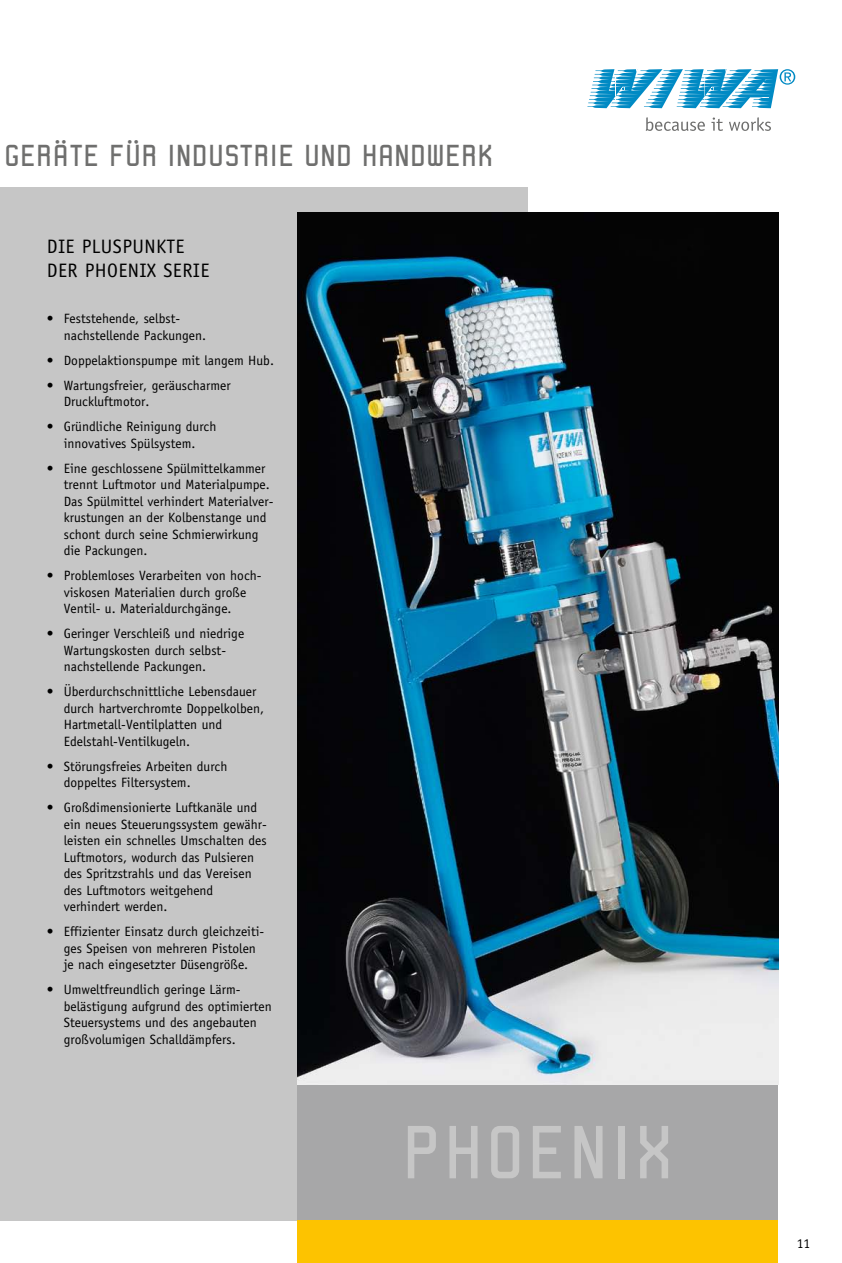
<style>
.page{position:relative;width:842px;height:1263px;background:#fff}
.page>*{position:absolute;margin:0;border:0;box-sizing:border-box;transform-origin:0 0}
.t1{font:79.5px "Robust ICG";letter-spacing:.03em;color:#c6c6c6}
.t2{font:32.25px "Robust ICG";letter-spacing:.005em;color:#6f6f6e}
.t3{font:19.5px/24px "Officina Sans";letter-spacing:.02em;color:#000}
.t4{font:13.5px/16.5px "Officina Sans";color:#000}
</style>
<div class="page">
<div style="left:0;top:187px;width:527px;height:1033px;background:#c6c6c6"></div>
<svg style="left:646px;top:117px;width:59px;height:14px"></svg>
<svg style="left:711px;top:117px;width:12px;height:14px"></svg>
<svg style="left:729px;top:117px;width:42px;height:14px"></svg>
<svg style="left:587px;top:69px;width:208px;height:39px"></svg>
<div style="left:298px;top:1084px;width:480px;height:136px;background:#a7a7a8"></div>
<div style="left:298px;top:1220px;width:480px;height:43px;background:#fdc300"></div>
<img style="left:298px;top:213px;width:480px;height:871px">
<h2 class="t2" style="left:4px;top:138px;width:391px">GERÄTE FÜR INDUSTRIE UND HANDWE</h2>
<h2 class="t2" style="left:461px;top:138px;width:29px">RK</h2>
<h3 class="t3" style="left:47px;top:234px;width:164px">DIE PLUSPUNKTE<br>DER PHOENIX SERIE</h3>
<p class="t4" style="left:64px;top:310px;width:144px;text-indent:-17px">• Feststehende, selbst&shy;nachstellende Packungen.</p>
<p class="t4" style="left:47px;top:352px;width:229px">• Doppelaktionspumpe mit langem Hub.</p>
<p class="t4" style="left:64px;top:377px;width:168px;text-indent:-17px">• Wartungsfreier, geräuscharmer<br>Druckluftmotor.</p>
<p class="t4" style="left:47px;top:418px;width:171px;text-align:center">• Gründliche Reinigung durch innovatives Spülsystem.</p>
<p class="t4" style="left:64px;top:460px;width:211px;text-indent:-17px">• Eine geschlossene Spülmittelkammer trennt Luftmotor und Materialpumpe.<br>Das Spülmittel verhindert Materialver&shy;krustungen an der Kolbenstange und schont durch seine Schmierwirkung die Packungen.</p>
<p class="t4" style="left:64px;top:567px;width:199px;text-indent:-17px">• Problemloses Verarbeiten von hoch&shy;viskosen Materialien durch große<br>Ventil- u. Materialdurchgänge.</p>
<p class="t4" style="left:64px;top:625px;width:182px;text-indent:-17px">• Geringer Verschleiß und niedrige<br>Wartungskosten durch selbst&shy;nachstellende Packungen.</p>
<p class="t4" style="left:64px;top:683px;width:202px;text-indent:-17px">• Überdurchschnittliche Lebensdauer durch hartverchromte Doppelkolben, Hartmetall-Ventilplatten und Edelstahl-Ventilkugeln.</p>
<p class="t4" style="left:64px;top:758px;width:165px;text-indent:-17px">• Störungsfreies Arbeiten durch doppeltes Filtersystem.</p>
<p class="t4" style="left:64px;top:799px;width:204px;text-indent:-17px">• Großdimensionierte Luftkanäle und ein neues Steuerungssystem gewähr&shy;leisten ein schnelles Umschalten des<br>Luftmotors, wodurch das Pulsieren des Spritzstrahls und das Vereisen des Luftmotors weitgehend verhindert werden.</p>
<p class="t4" style="left:64px;top:923px;width:202px;text-indent:-17px">• Effizienter Einsatz durch gleichzeiti&shy;ges Speisen von mehreren Pistolen je nach eingesetzter Düsengröße.</p>
<p class="t4" style="left:64px;top:981px;width:209px;text-indent:-17px">• Umweltfreundlich geringe Lärm&shy;belästigung aufgrund des optimierten Steuersystems und des angebauten großvolumigen Schalldämpfers.</p>
<h1 class="t1" style="left:402px;top:1109px;width:273px">PHOENIX</h1>
<p class="t4" style="left:797px;top:1235px;width:15px">11</p>
</div>
